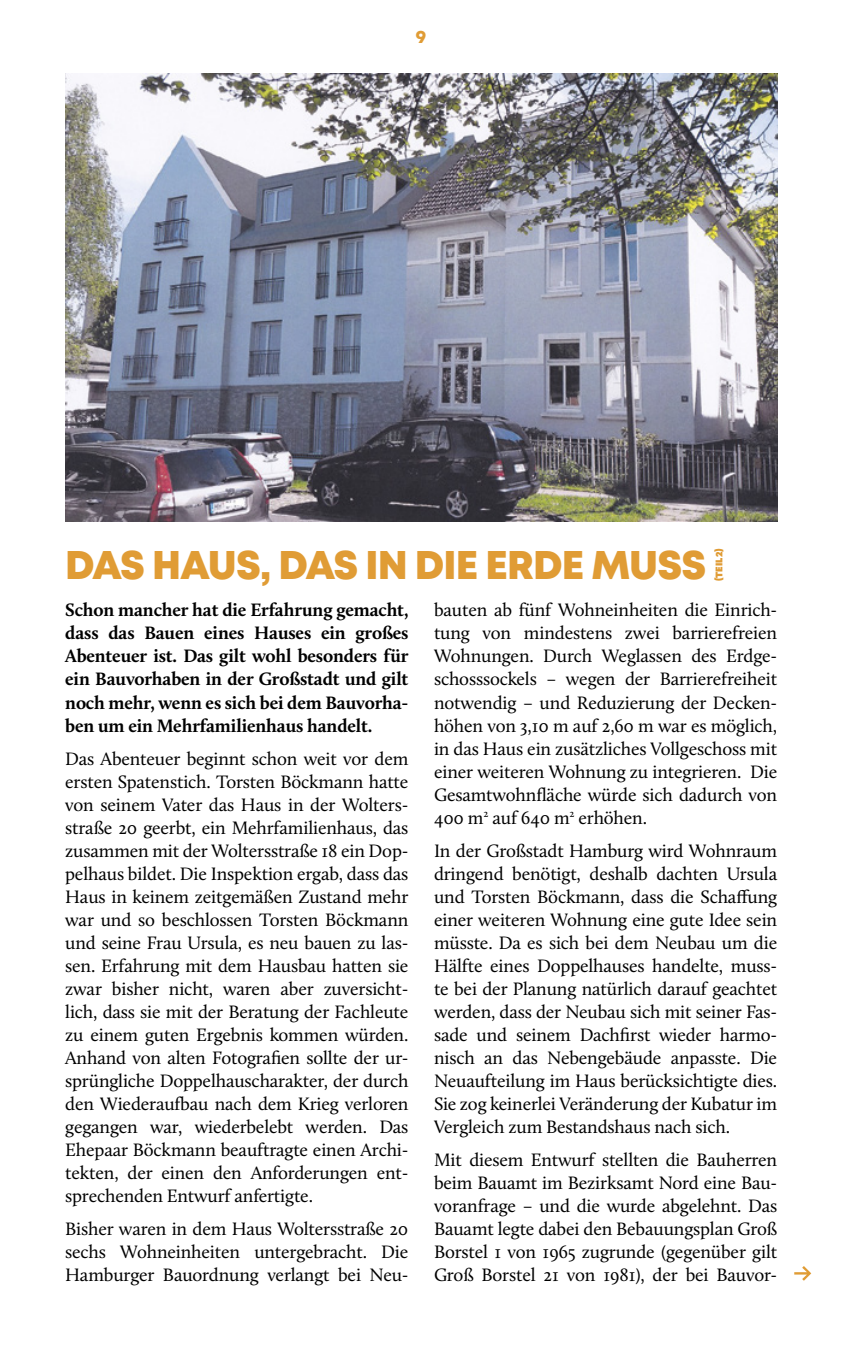
<style>
.page{position:relative;width:851px;height:1361px;background:#fff}
.page>*{position:absolute;margin:0;border:0;box-sizing:border-box;transform-origin:0 0}
.t1{font:800 40px "Mont";letter-spacing:-.02em;color:#e09c35}
.GBB_19_NORMALTEXT{font:18.6px/23px "Calluna";letter-spacing:-.01em;color:#000;text-align:justify}
.GBB_19_NORMALTEXT-2{font:700 18.6px/23px "Calluna";letter-spacing:-.01em;color:#000;text-align:justify}
.t2{font:800 18px "Mont";color:#e09c35}
.t3{font:900 9.6px "Mont";color:#e09c35}
</style>
<div class="page">
<img style="left:65px;top:74px;width:712px;height:447px">
<svg style="left:794px;top:1266px;width:17px;height:14px"></svg>
<p class="t2" style="left:416px;top:25px;width:12px">9</p>
<p class="t1" style="left:65px;top:539px;width:642px">DAS HAUS, DAS IN DIE ERDE MUSS</p>
<p class="t3" style="left:712px;top:581px;width:34px;rotate:-90deg">(TEIL 2)</p>
<p class="GBB_19_NORMALTEXT-2" style="left:65px;top:598px;width:345px">Schon mancher hat die Erfahrung gemacht, dass das Bauen eines Hauses ein großes Abenteuer ist. Das gilt wohl besonders für ein Bauvorhaben in der Großstadt und gilt noch mehr, wenn es sich bei dem Bauvorha&shy;ben um ein Mehrfamilienhaus handelt.</p>
<p class="GBB_19_NORMALTEXT" style="left:65px;top:746px;width:345px">Das Abenteuer beginnt schon weit vor dem ersten Spatenstich. Torsten Böckmann hatte von seinem Vater das Haus in der Wolters&shy;straße 20 geerbt, ein Mehrfamilienhaus, das zusammen mit der Woltersstraße 18 ein Dop&shy;pelhaus bildet. Die Inspektion ergab, dass das Haus in keinem zeitgemäßen Zustand mehr war und so beschlossen Torsten Böckmann und seine Frau Ursula, es neu bauen zu las&shy;sen. Erfahrung mit dem Hausbau hatten sie zwar bisher nicht, waren aber zuversicht&shy;lich, dass sie mit der Beratung der Fachleute zu einem guten Ergebnis kommen würden.<br>Anhand von alten Fotografien sollte der ur&shy;sprüngliche Doppelhauscharakter, der durch den Wiederaufbau nach dem Krieg verloren gegangen war, wiederbelebt werden. Das Ehepaar Böckmann beauftragte einen Archi&shy;tekten, der einen den Anforderungen ent&shy;sprechenden Entwurf anfertigte.</p>
<p class="GBB_19_NORMALTEXT" style="left:65px;top:1216px;width:344px">Bisher waren in dem Haus Woltersstraße 20 sechs Wohneinheiten untergebracht. Die Hamburger Bauordnung verlangt bei Neu-</p>
<p class="GBB_19_NORMALTEXT" style="left:434px;top:598px;width:345px">bauten ab fünf Wohneinheiten die Einrich&shy;tung von mindestens zwei barrierefreien Wohnungen. Durch Weglassen des Erdge&shy;schosssockels – wegen der Barrierefreiheit notwendig – und Reduzierung der Decken&shy;höhen von 3,10 m auf 2,60 m war es möglich, in das Haus ein zusätzliches Vollgeschoss mit einer weiteren Wohnung zu integrieren. Die Gesamtwohnfläche würde sich dadurch von 400 m<sup>2</sup> auf 640 m<sup>2</sup> erhöhen.</p>
<p class="GBB_19_NORMALTEXT" style="left:434px;top:838px;width:345px">In der Großstadt Hamburg wird Wohnraum dringend benötigt, deshalb dachten Ursula und Torsten Böckmann, dass die Schaffung einer weiteren Wohnung eine gute Idee sein müsste. Da es sich bei dem Neubau um die Hälfte eines Doppelhauses handelte, muss&shy;te bei der Planung natürlich darauf geachtet werden, dass der Neubau sich mit seiner Fas&shy;sade und seinem Dachfirst wieder harmo&shy;nisch an das Nebengebäude anpasste. Die Neuaufteilung im Haus berücksichtigte dies.<br>Sie zog keinerlei Veränderung der Kubatur im Vergleich zum Bestandshaus nach sich.</p>
<p class="GBB_19_NORMALTEXT" style="left:434px;top:1147px;width:345px">Mit diesem Entwurf stellten die Bauherren beim Bauamt im Bezirksamt Nord eine Bau&shy;voranfrage – und die wurde abgelehnt. Das Bauamt legte dabei den Bebauungsplan Groß Borstel 1 von 1965 zugrunde (gegenüber gilt Groß Borstel 21 von 1981), der bei Bauvor-</p>
</div>
